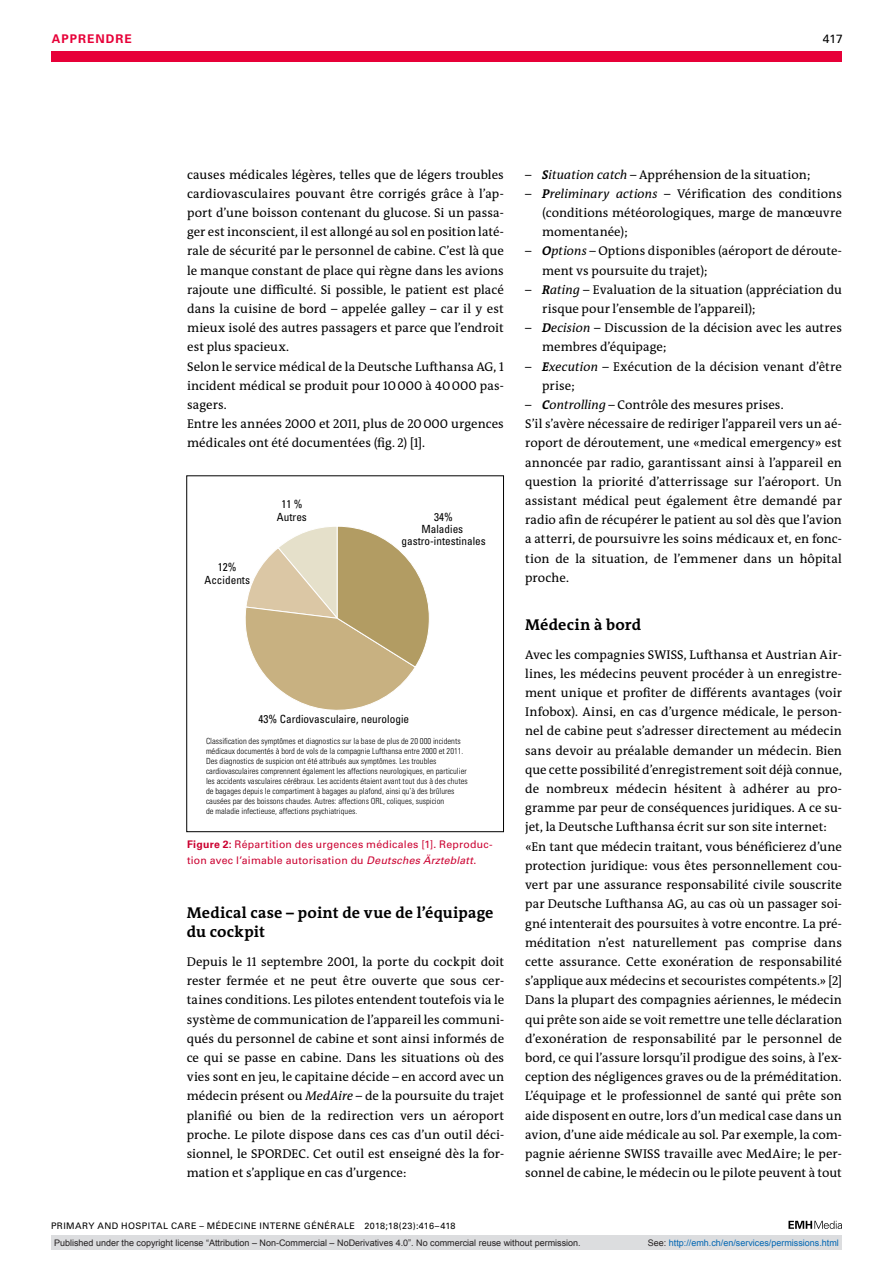
<style>
.page{position:relative;width:893px;height:1263px;background:#fff}
.page>*{position:absolute;margin:0;border:0;box-sizing:border-box;transform-origin:0 0}
.t1{font:700 15.75px/19.2px "The Antiqua B W7";letter-spacing:.015em;color:#000}
.t2{font:12.75px/19.2px "The Antiqua B W5 Plain";letter-spacing:.005em;color:#000}
.t3{font:700 12px "Univers LT Std";color:#e70038}
.t4{font:12px "Univers LT Std";color:#000}
.t5{font:condensed 11.25px/13.5px "Univers LT Std";color:#000;text-align:center}
.t6{font:10.5px/15.8px "Univers LT Std";letter-spacing:.02em;color:#cb0030}
.t7{font:9px "Arial";color:#231f20}
.t8{font:9px "Univers LT Std";letter-spacing:.05em;color:#000}
.t9{font:9px "Arial";color:#0166b3}
.t10{font:300 condensed 8.4px/10.1px "Univers LT Std";color:#000}
.s1{font-family:"The Antiqua B W7";font-weight:700;font-style:italic}
.s2{font-style:italic}
.s3{font-weight:700}
.s4{color:#231f20}
</style>
<div class="page">
<div style="left:51px;top:51px;width:791px;height:11px;background:#e70038"></div>
<svg style="left:788px;top:1221px;width:54px;height:8px"></svg>
<svg style="left:245px;top:526px;width:184px;height:184px"></svg>
<div style="left:186px;top:475px;width:318px;height:357px;border:1px solid #000"></div>
<div style="left:51px;top:1235px;width:791px;height:15px;background:#dcdddf"></div>
<p class="t3" style="left:52px;top:31px;width:20px">APPRENDRE</p>
<p class="t4" style="left:823px;top:31px;width:21px">417</p>
<p class="t2" style="left:187px;top:165px;width:318px">causes médicales légères, telles que de légers troubles cardiovasculaires pouvant être corrigés grâce à l’ap&shy;port d’une boisson contenant du glucose. Si un passa&shy;ger est inconscient, il est allongé au sol en position laté&shy;rale de sécurité par le personnel de cabine. C’est là que le manque constant de place qui règne dans les avions rajoute une difficulté. Si possible, le patient est placé dans la cuisine de bord – appelée galley – car il y est mieux isolé des autres passagers et parce que l’endroit est plus spacieux.<br>Selon le service médical de la Deutsche Lufthansa AG, 1 incident médical se produit pour 10000 à 40000 pas&shy;sagers.<br>Entre les années 2000 et 2011, plus de 20000 urgences médicales ont été documentées (fig. 2) [1].</p>
<p class="t2" style="left:525px;top:165px;width:287px">– <span class="s1">S</span><span class="s2">ituation catch</span> – Appréhension de la situation;</p>
<p class="t2" style="left:542px;top:184px;width:301px;text-align:justify;text-indent:-17px">– <span class="s1">P</span><span class="s2">reliminary actions</span> – Vérification des conditions (conditions météorologiques, marge de manœuvre momentanée);</p>
<p class="t2" style="left:542px;top:242px;width:301px;text-indent:-17px">– <span class="s1">O</span><span class="s2">ptions</span> – Options disponibles (aéroport de déroute&shy;ment vs poursuite du trajet);</p>
<p class="t2" style="left:542px;top:280px;width:301px;text-indent:-17px">– <span class="s1">R</span><span class="s2">ating</span> – Evaluation de la situation (appréciation du risque pour l’ensemble de l’appareil);</p>
<p class="t2" style="left:542px;top:318px;width:301px;text-indent:-17px">– <span class="s1">D</span><span class="s2">ecision</span> – Discussion de la décision avec les autres membres d’équipage;</p>
<p class="t2" style="left:542px;top:357px;width:301px;text-indent:-17px">– <span class="s1">E</span><span class="s2">xecution</span> – Exécution de la décision venant d’être prise;</p>
<p class="t2" style="left:525px;top:395px;width:318px">– <span class="s1">C</span><span class="s2">ontrolling</span> – Contrôle des mesures prises.<br>S’il s’avère nécessaire de rediriger l’appareil vers un aé&shy;roport de déroutement, une «medical emergency» est annoncée par radio, garantissant ainsi à l’appareil en question la priorité d’atterrissage sur l’aéroport. Un assistant médical peut également être demandé par radio afin de récupérer le patient au sol dès que l’avion a atterri, de poursuivre les soins médicaux et, en fonc&shy;tion de la situation, de l’emmener dans un hôpital proche.</p>
<p class="t1" style="left:525px;top:615px;width:118px">Médecin à bord</p>
<p class="t2" style="left:525px;top:645px;width:318px">Avec les compagnies SWISS, Lufthansa et Austrian Air&shy;lines, les médecins peuvent procéder à un enregistre&shy;ment unique et profiter de différents avantages (voir Infobox). Ainsi, en cas d’urgence médicale, le person&shy;nel de cabine peut s’adresser directement au médecin sans devoir au préalable demander un médecin. Bien que cette possibilité d’enregistrement soit déjà connue, de nombreux médecin hésitent à adhérer au pro&shy;gramme par peur de conséquences juridiques. A ce su&shy;jet, la Deutsche Lufthansa écrit sur son site internet: «En tant que médecin traitant, vous bénéficierez d’une protection juridique: vous êtes personnellement cou&shy;vert par une assurance responsabilité civile souscrite par Deutsche Lufthansa AG, au cas où un passager soi&shy;gné intenterait des poursuites à votre encontre. La pré&shy;méditation n’est naturellement pas comprise dans cette assurance. Cette exonération de responsabilité s’applique aux médecins et secouristes compétents.» [2] Dans la plupart des compagnies aériennes, le médecin qui prête son aide se voit remettre une telle déclaration d’exonération de responsabilité par le personnel de bord, ce qui l’assure lorsqu’il prodigue des soins, à l’ex&shy;ception des négligences graves ou de la préméditation.<br>L’équipage et le professionnel de santé qui prête son aide disposent en outre, lors d’un medical case dans un avion, d’une aide médicale au sol. Par exemple, la com&shy;pagnie aérienne SWISS travaille avec MedAire; le per&shy;sonnel de cabine, le médecin ou le pilote peuvent à tout</p>
<p class="t5" style="left:277px;top:497px;width:31px">11 %<br>Autres</p>
<p class="t5" style="left:401px;top:511px;width:86px;line-height:12px">34%<br>Maladies gastro-intestinales</p>
<p class="t5" style="left:204px;top:560px;width:47px">12%<br>Accidents</p>
<p class="t5" style="left:259px;top:712px;width:152px">43% Cardiovasculaire, neurologie</p>
<p class="t10" style="left:206px;top:735px;width:263px">Classification des symptômes et diagnostics sur la base de plus de 20 000 incidents médicaux documentés à bord de vols de la compagnie Lufthansa entre 2000 et 2011.<br>Des diagnostics de suspicion ont été attribués aux symptômes. Les troubles cardiovasculaires comprennent également les affections neurologiques, en particulier les accidents vasculaires cérébraux. Les accidents étaient avant tout dus à des chutes de bagages depuis le compartiment à bagages au plafond, ainsi qu’à des brûlures causées par des boissons chaudes. Autres: affections ORL, coliques, suspicion<br>de maladie infectieuse, affections psychiatriques.</p>
<p class="t6" style="left:187px;top:837px;width:307px"><span class="s3">FIGURE 2:</span> Répartition des urgences médicales [1]. Reproduc&shy;tion avec l’aimable autorisation du <span class="s2">Deutsches Ärzteblatt</span>.</p>
<p class="t1" style="left:187px;top:903px;width:308px">Medical case – point de vue de l’équipage du cockpit</p>
<p class="t2" style="left:187px;top:952px;width:319px;text-align:justify">Depuis le 11 septembre 2001, la porte du cockpit doit rester fermée et ne peut être ouverte que sous cer&shy;taines conditions. Les pilotes entendent toutefois via le système de communication de l’appareil les communi&shy;qués du personnel de cabine et sont ainsi informés de ce qui se passe en cabine. Dans les situations où des vies sont en jeu, le capitaine décide – en accord avec un médecin présent ou <span class="s2">MedAire</span> – de la poursuite du trajet planifié ou bien de la redirection vers un aéroport proche. Le pilote dispose dans ces cas d’un outil déci&shy;sionnel, le SPORDEC. Cet outil est enseigné dès la for&shy;mation et s’applique en cas d’urgence:</p>
<p class="t8" style="left:51px;top:1220px;width:406px">PRIMARY AND HOSPITAL CARE – MÉDECINE INTERNE GÉNÉRALE 2018;18(23):416–418</p>
<p class="t7" style="left:54px;top:1237px;width:528px">Published under the copyright license “Attribution – Non-Commercial – NoDerivatives 4.0”. No commercial reuse without permission.</p>
<p class="t9" style="left:648px;top:1237px;width:193px"><span class="s4">See:</span> http://emh.ch/en/services/permissions.html</p>
</div>
